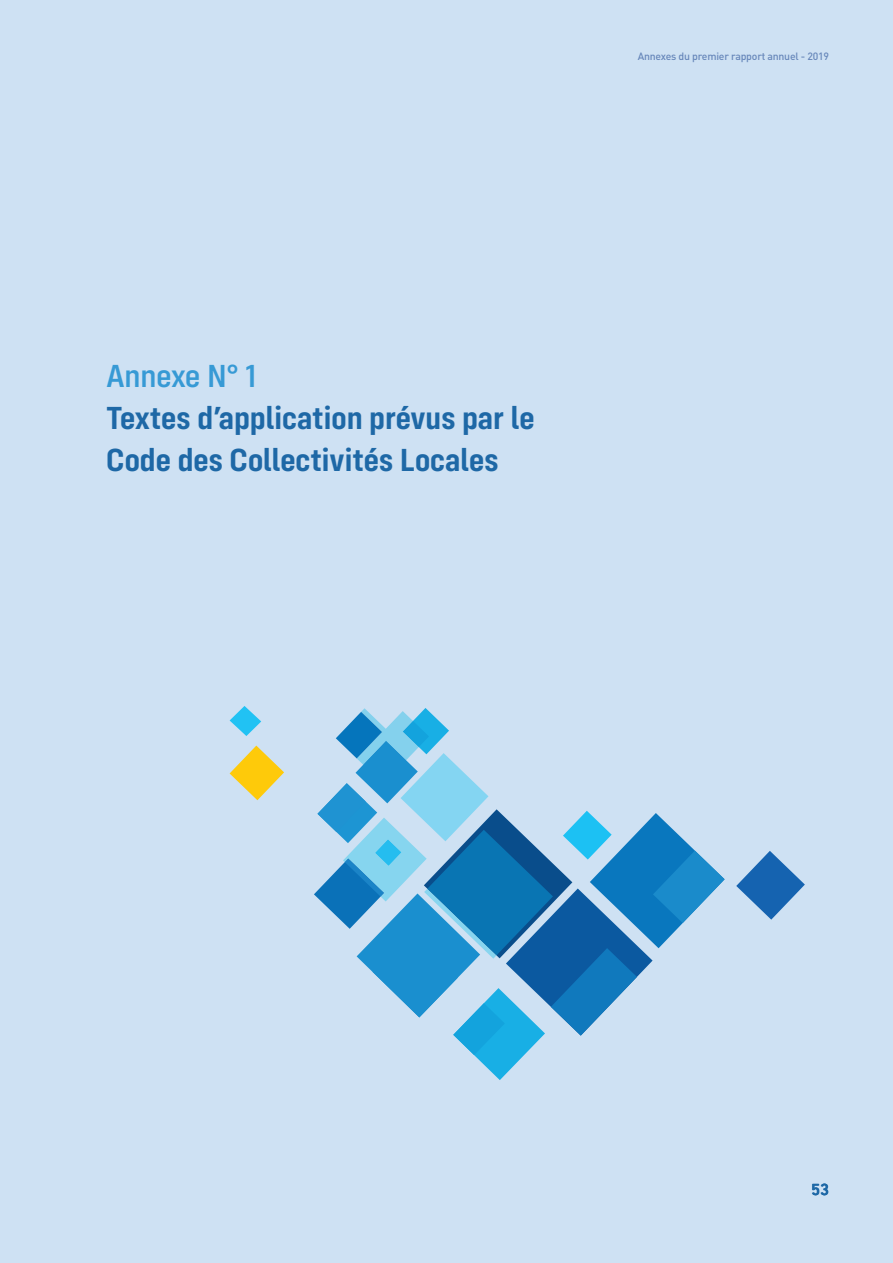
<style>
.page{position:relative;width:893px;height:1263px;background:#cee1f3}
.page>*{position:absolute;margin:0;border:0;box-sizing:border-box;transform-origin:0 0}
.FR-T1{font:600 33px/42px "Config Condensed";color:#1e68a6;scale:1.1 1}
.FR-T1-2{font:500 33px "Config Condensed";letter-spacing:-.015em;color:#379ad5;scale:1.1 1}
.t1{font:500 16.5px "DIN Next LT Arabic";color:#1e68a6}
.t2{font:500 10.5px "DIN";letter-spacing:-.02em;color:#6787ba}
</style>
<div class="page">
<svg style="left:229px;top:706px;width:55px;height:95px"></svg>
<svg style="left:314px;top:708px;width:491px;height:372px"></svg>
<p class="t2" style="left:638px;top:49px;width:193px">Annexes du premier rapport annuel - 2019</p>
<p class="FR-T1-2" style="left:106px;top:357px;width:138px">Annexe N° 1</p>
<p class="FR-T1" style="left:106px;top:397px;width:391px">Textes d’application prévus par le<br>Code des Collectivités Locales</p>
<p class="t1" style="left:811px;top:1179px;width:20px">53</p>
</div>
